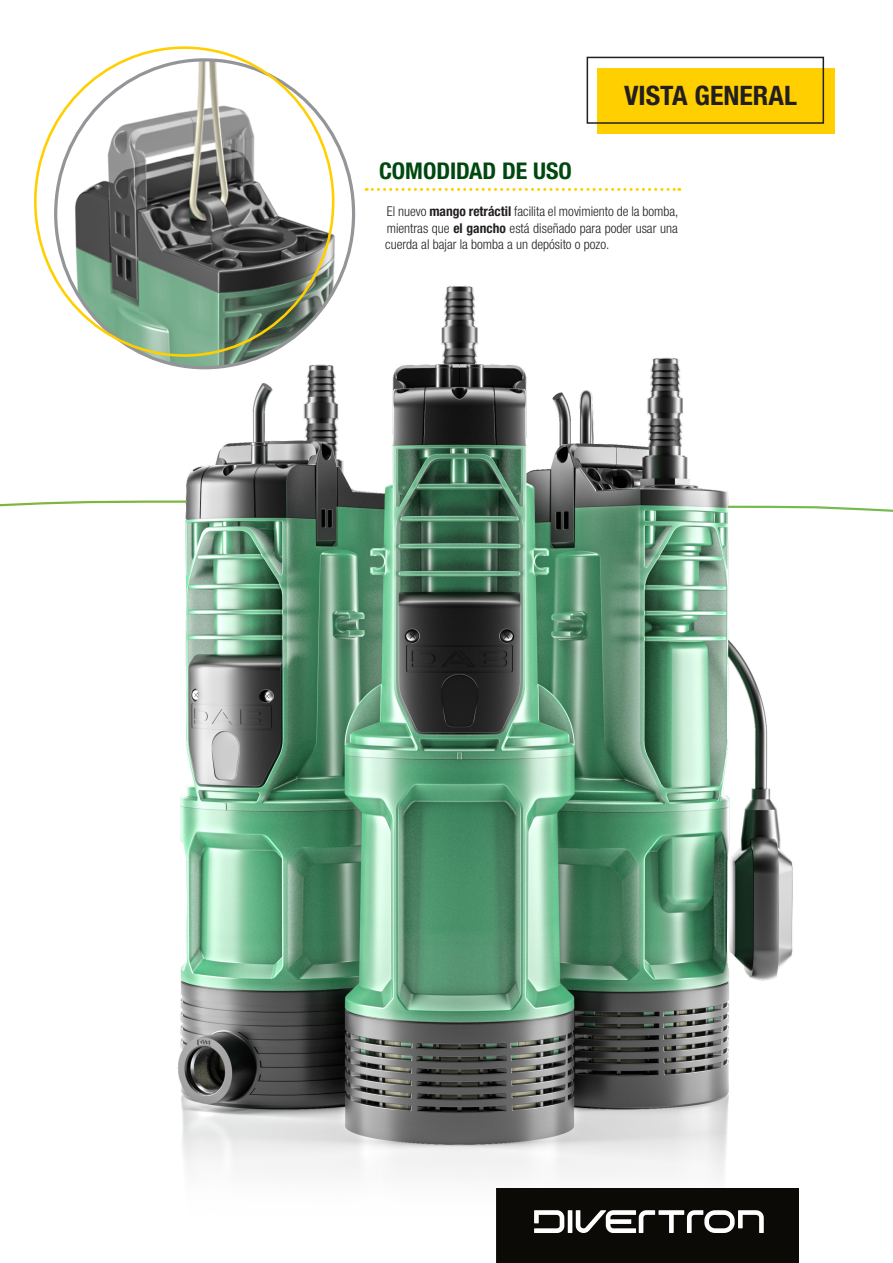
<style>
.page{position:relative;width:893px;height:1263px;background:#fff}
.page>*{position:absolute;margin:0;border:0;box-sizing:border-box;transform-origin:0 0}
.t1{font:700 condensed 26.85px "Helvetica Neue LT";color:#231f20;scale:1.04 1}
.t2{font:700 condensed 23.1px "Helvetica Neue LT";color:#004710;scale:1.04 1}
.t3{font:300 condensed 13.5px/16.2px "Helvetica Neue LT";color:#231f20;text-align:justify}
.s1{font-weight:700}
</style>
<div class="page">
<img style="left:177px;top:285px;width:616px;height:892px">
<svg style="left:0;top:214px;width:187px;height:302px"></svg>
<svg style="left:366px;top:188px;width:314px;height:3px"></svg>
<img style="left:56px;top:60px;width:298px;height:308px">
<svg style="left:496px;top:1188px;width:303px;height:75px;background:#23221e"></svg>
<svg style="left:728px;top:503px;width:165px;height:18px"></svg>
<div style="left:597px;top:68px;width:237px;height:66px;background:#ffcf00"></div>
<div style="left:587px;top:57px;width:237px;height:67px;border:2px solid #231f20"></div>
<p class="t1" style="left:624px;top:79px;width:168px">VISTA GENERAL</p>
<p class="t2" style="left:379px;top:157px;width:187px">COMODIDAD DE USO</p>
<p class="t3" style="left:385px;top:203px;width:295px">El nuevo <span class="s1">mango retráctil</span> facilita el movimiento de la bomba, mientras que <span class="s1">el gancho</span> está diseñado para poder usar una cuerda al bajar la bomba a un depósito o pozo.</p>
</div>
